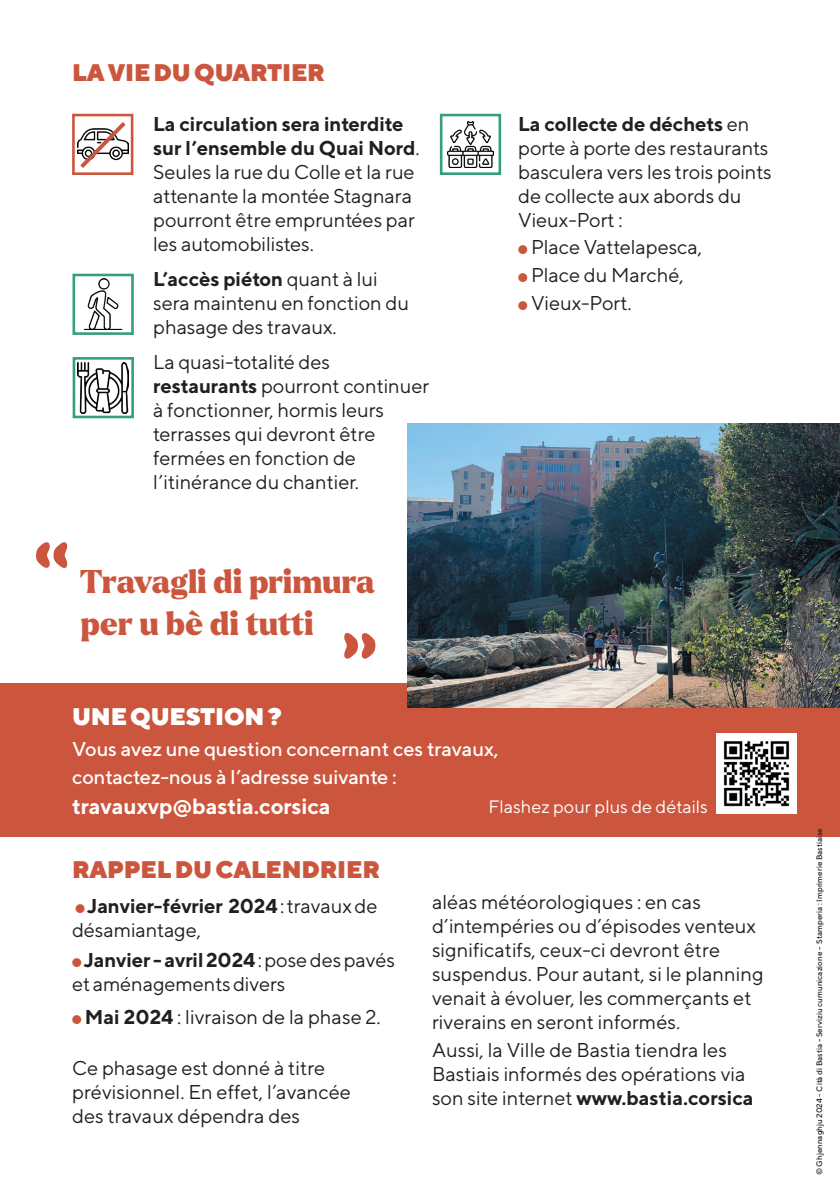
<style>
.page{position:relative;width:840px;height:1191px;background:#fff}
.page>*{position:absolute;margin:0;border:0;box-sizing:border-box;transform-origin:0 0}
.t1{font:500 96px "Blur";color:#cb563d}
.t2{font:900 32px/42px "Larken";color:#cb563d}
.t3{font:900 24px "TT Norms";letter-spacing:-.005em;color:#cb563d}
.t4{font:900 24px "TT Norms";letter-spacing:-.005em;color:#fff}
.t5{font:700 22px "TT Norms";letter-spacing:-.005em;color:#fff}
.t6{font:20px/24px "TT Norms";letter-spacing:-.005em;color:#231f20}
.t7{font:500 20px/27.8px "TT Norms";letter-spacing:-.005em;color:#fff}
.t8{font:18px "TT Norms";color:#fff}
.t9{font:500 8px "TT Norms";color:#231f20}
.s1{font-weight:700}
.s2{font-family:"Monotype Sorts";font-size:12px;color:#cb563d}
</style>
<div class="page">
<div style="left:0;top:683px;width:839px;height:153px;background:#cb563d"></div>
<div style="left:72px;top:114px;width:61px;height:61px;border:3px solid #cb563d"></div>
<img style="left:83px;top:279px;width:40px;height:51px">
<div style="left:72px;top:274px;width:62px;height:61px;border:3px solid #35a077"></div>
<img style="left:78px;top:362px;width:51px;height:51px">
<div style="left:73px;top:357px;width:61px;height:61px;border:3px solid #35a077"></div>
<svg style="left:76px;top:118px;width:54px;height:54px"></svg>
<img style="left:408px;top:424px;width:431px;height:283px">
<img style="left:716px;top:733px;width:80px;height:80px">
<img style="left:447px;top:121px;width:46px;height:46px">
<div style="left:439px;top:114px;width:62px;height:61px;border:3px solid #35a077"></div>
<p class="t3" style="left:72px;top:57px;width:254px">LA VIE DU QUARTIER</p>
<p class="t6" style="left:153px;top:111px;width:268px"><span class="s1">La circulation sera interdite sur l’ensemble du Quai Nord</span>.<br>Seules la rue du Colle et la rue attenante la montée Stagnara pourront être empruntées par les automobilistes.</p>
<p class="t6" style="left:153px;top:266px;width:257px"><span class="s1">L’accès piéton</span> quant à lui sera maintenu en fonction du phasage des travaux.</p>
<p class="t6" style="left:153px;top:350px;width:277px">La quasi-totalité des <span class="s1">restaurants</span> pourront continuer à fonctionner, hormis leurs terrasses qui devront être fermées en fonction de l’itinérance du chantier.</p>
<p class="t6" style="left:518px;top:111px;width:255px"><span class="s1">La collecte de déchets</span> en porte à porte des restaurants basculera vers les trois points de collecte aux abords du<br>Vieux-Port :</p>
<p class="t6" style="left:518px;top:233px;width:185px;line-height:27.8px"><span class="s2">l</span> Place Vattelapesca, <span class="s2">l</span> Place du Marché,<br><span class="s2">l</span> Vieux-Port.</p>
<h1 class="t1" style="left:34px;top:495px;width:37px">«</h1>
<h2 class="t2" style="left:80px;top:562px;width:296px">Travagli di primura per u bè di tutti</h2>
<h1 class="t1" style="left:377px;top:706px;width:37px;rotate:-180deg">«</h1>
<p class="t4" style="left:72px;top:700px;width:211px">UNE QUESTION ?</p>
<p class="t7" style="left:72px;top:735px;width:428px">Vous avez une question concernant ces travaux, contactez-nous à l’adresse suivante :</p>
<p class="t5" style="left:72px;top:792px;width:260px">travauxvp@bastia.corsica</p>
<p class="t8" style="left:488px;top:795px;width:221px">Flashez pour plus de détails</p>
<p class="t3" style="left:72px;top:853px;width:309px">RAPPEL DU CALENDRIER</p>
<p class="t6" style="left:72px;top:893px;width:307px"><span class="s2">l</span> <span class="s1">Janvier-février 2024</span> : travaux de désamiantage,</p>
<p class="t6" style="left:72px;top:947px;width:324px"><span class="s2">l</span> <span class="s1">Janvier - avril 2024</span> : pose des pavés et aménagements divers</p>
<p class="t6" style="left:72px;top:1004px;width:310px"><span class="s2">l</span> <span class="s1">Mai 2024</span> : livraison de la phase 2.</p>
<p class="t6" style="left:72px;top:1056px;width:280px">Ce phasage est donné à titre prévisionnel. En effet, l’avancée des travaux dépendra des</p>
<p class="t6" style="left:432px;top:889px;width:333px">aléas météorologiques : en cas d’intempéries ou d’épisodes venteux significatifs, ceux-ci devront être suspendus. Pour autant, si le planning venait à évoluer, les commerçants et riverains en seront informés.</p>
<p class="t6" style="left:432px;top:1037px;width:323px">Aussi, la Ville de Bastia tiendra les<br>Bastiais informés des opérations via son site internet <span class="s1">www.bastia.corsica</span></p>
<p class="t9" style="left:813px;top:1175px;width:349px;rotate:-90deg">© Ghjennaghju 2024 - Cità di Bastia - Serviziu cumunicazione - Stamperia : Imprimerie Bastiaise</p>
</div>
